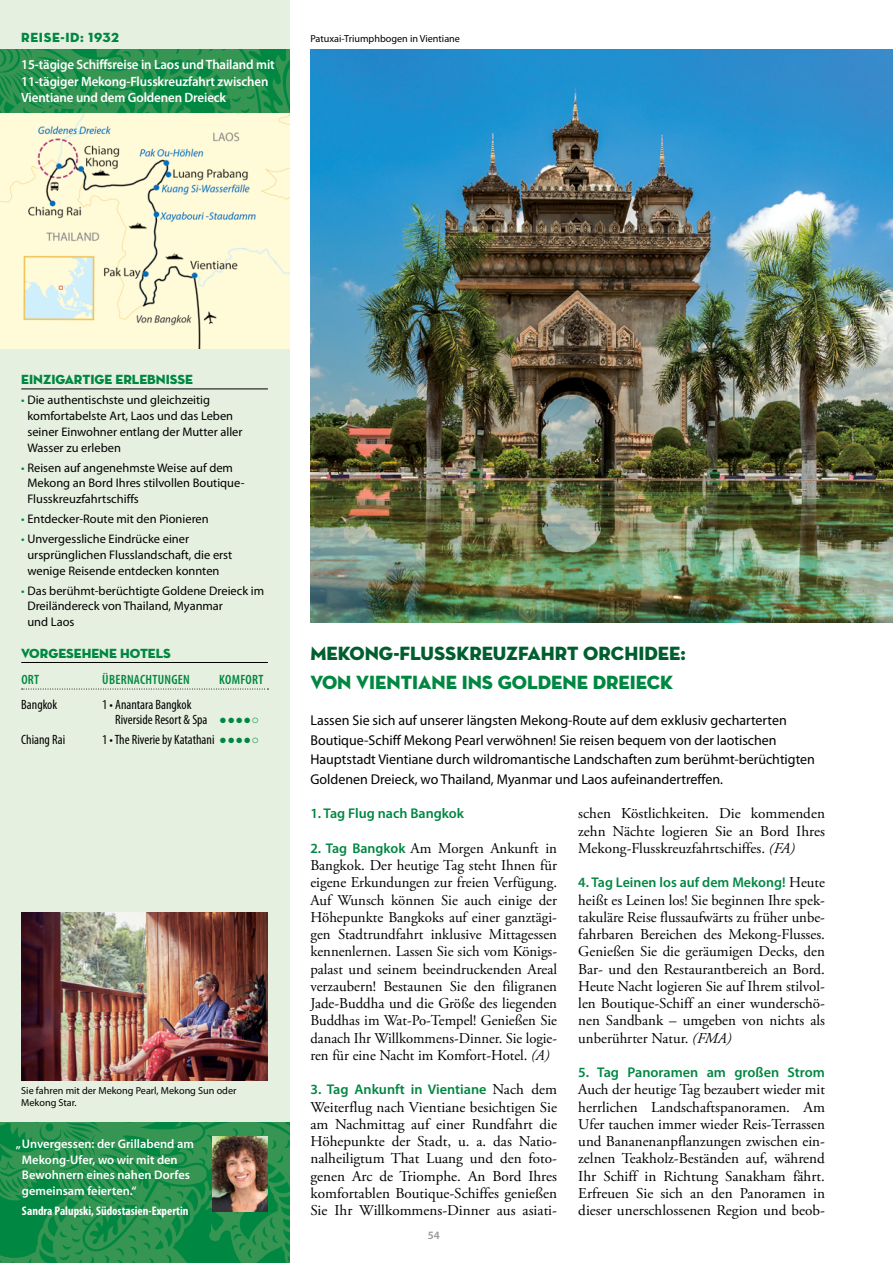
<style>
.page{position:relative;width:893px;height:1263px;background:#fff}
.page>*{position:absolute;margin:0;border:0;box-sizing:border-box;transform-origin:0 0}
.t1{font:19.5px "Neutra Disp Titling";color:#005e2e}
.t2{font:19.5px "Neutra Disp Titling";color:#008741}
.t3{font:15px/17.2px "Adobe Garamond Pro";color:#000;text-align:justify}
.t4{font:14.25px/19.5px "Myriad Pro";color:#000}
.t5{font:600 14.1px "Myriad Pro";color:#008741}
.t6{font:600 13.5px/16.5px "Myriad Pro";letter-spacing:-.01em;color:#fff;scale:.96 1}
.t7{font:condensed 13.5px/15.8px "Myriad Pro";color:#000}
.t8{font:13.5px "Neutra Disp Titling";color:#008741}
.t9{font:600 condensed 13.5px "Myriad Pro";letter-spacing:.02em;color:#008741}
.t10{font:13.5px "Neutra Disp Titling";letter-spacing:.05em;color:#008741}
.t11{font:12.45px/15.8px "Myriad Pro";color:#000}
.t12{font:600 12.45px/15.8px "Myriad Pro";color:#fff}
.t13{font:700 condensed 12.45px "Myriad Pro";color:#fff}
.t14{font:600 11.25px "Myriad Pro";color:#9a9897}
.t15{font:10.2px/12.3px "Myriad Pro";color:#000}
.s1{color:#008741}
.s2{font-family:"Arial";font-stretch:normal;font-size:12.75px;color:#008741}
.s3{font-family:"Myriad Pro";font-weight:600;font-size:14.1px;color:#008741}
.s4{font-style:italic}
.s5{font-family:"Adobe Garamond Pro";font-weight:400;font-size:15px;color:#000}
</style>
<div class="page">
<div style="left:0;top:0;width:289px;height:1263px;background:#e6f0e0"></div>
<img style="left:0;top:49px;width:289px;height:299px">
<hr style="left:21px;top:389px;width:247px;height:1px;background:#000">
<hr style="left:21px;top:662px;width:247px;height:1px;background:#000">
<svg style="left:22px;top:689px;width:246px;height:1px"></svg>
<img style="left:0;top:1123px;width:289px;height:140px">
<img style="left:21px;top:913px;width:247px;height:167px">
<img style="left:310px;top:49px;width:583px;height:574px">
<img style="left:213px;top:1136px;width:55px;height:75px">
<p class="t10" style="left:21px;top:29px;width:99px">REISE-ID: 1932</p>
<p class="t6" style="left:21px;top:57px;width:266px">15-tägige Schiffsreise in Laos und Thailand mit<br>11-tägiger Mekong-Flusskreuzfahrt zwischen<br>Vientiane und dem Goldenen Dreieck</p>
<p class="t15" style="left:310px;top:33px;width:151px">Patuxai-Triumphbogen in Vientiane</p>
<p class="t8" style="left:21px;top:371px;width:173px">EINZIGARTIGE ERLEBNISSE</p>
<p class="t11" style="left:27px;top:393px;width:217px;text-indent:-6px"><span class="s1">•</span> Die authentischste und gleichzeitig komfortabelste Art, Laos und das Leben seiner Einwohner entlang der Mutter aller Wasser zu erleben</p>
<p class="t11" style="left:27px;top:460px;width:219px;text-indent:-6px"><span class="s1">•</span> Reisen auf angenehmste Weise auf dem<br>Mekong an Bord Ihres stilvollen Boutique-<br>Flusskreuzfahrtschiffs</p>
<p class="t11" style="left:21px;top:511px;width:189px"><span class="s1">•</span> Entdecker-Route mit den Pionieren</p>
<p class="t11" style="left:27px;top:531px;width:206px;text-indent:-6px"><span class="s1">•</span> Unvergessliche Eindrücke einer ursprünglichen Flusslandschaft, die erst wenige Reisende entdecken konnten</p>
<p class="t11" style="left:27px;top:583px;width:238px;text-indent:-6px"><span class="s1">•</span> Das berühmt-berüchtigte Goldene Dreieck im<br>Dreiländereck von Thailand, Myanmar<br>und Laos</p>
<p class="t8" style="left:21px;top:645px;width:151px">VORGESEHENE HOTELS</p>
<p class="t9" style="left:21px;top:672px;width:19px">ORT</p>
<p class="t9" style="left:102px;top:672px;width:89px">ÜBERNACHTUNGEN</p>
<p class="t9" style="left:219px;top:672px;width:46px">KOMFORT</p>
<p class="t7" style="left:21px;top:697px;width:37px">Bangkok</p>
<p class="t7" style="left:115px;top:697px;width:146px;text-indent:-13px">1 • Anantara Bangkok<br>Riverside Resort &amp; Spa <span class="s2">●●●●○</span></p>
<p class="t7" style="left:21px;top:732px;width:45px">Chiang Rai</p>
<p class="t7" style="left:102px;top:732px;width:159px">1 • The Riverie by Katathani <span class="s2">●●●●○</span></p>
<p class="t15" style="left:21px;top:1084px;width:217px">Sie fahren mit der Mekong Pearl, Mekong Sun oder<br>Mekong Star.</p>
<p class="t12" style="left:22px;top:1136px;width:173px;text-indent:-6px">„Unvergessen: der Grillabend am<br>Mekong-Ufer, wo wir mit den<br>Bewohnern eines nahen Dorfes gemeinsam feierten.“</p>
<p class="t13" style="left:22px;top:1204px;width:168px">Sandra Palupski, Südostasien-Expertin</p>
<h1 class="t1" style="left:310px;top:641px;width:377px">MEKONG-FLUSSKREUZFAHRT ORCHIDEE:</h1>
<h1 class="t2" style="left:310px;top:670px;width:364px">VON VIENTIANE INS GOLDENE DREIECK</h1>
<p class="t4" style="left:310px;top:711px;width:506px">Lassen Sie sich auf unserer längsten Mekong-Route auf dem exklusiv gecharterten Boutique-Schiff Mekong Pearl verwöhnen! Sie reisen bequem von der laotischen Hauptstadt Vientiane durch wildromantische Landschaften zum berühmt-berüchtigten Goldenen Dreieck, wo Thailand, Myanmar und Laos aufeinandertreffen.</p>
<p class="t5" style="left:310px;top:806px;width:155px">1. Tag Flug nach Bangkok</p>
<p class="t3" style="left:310px;top:840px;width:248px"><span class="s3">2. Tag Bangkok</span> Am Morgen Ankunft in Bangkok. Der heutige Tag steht Ihnen für eigene Erkundungen zur freien Verfügung.<br>Auf Wunsch können Sie auch einige der Höhepunkte Bangkoks auf einer ganztägi&shy;gen Stadtrundfahrt inklusive Mittagessen kennenlernen. Lassen Sie sich vom Königs&shy;palast und seinem beeindruckenden Areal verzaubern! Bestaunen Sie den filigranen Jade-Buddha und die Größe des liegenden Buddhas im Wat-Po-Tempel! Genießen Sie danach Ihr Willkommens-Dinner. Sie logie&shy;ren für eine Nacht im Komfort-Hotel. <span class="s4">(A)</span></p>
<p class="t5" style="left:310px;top:1082px;width:248px">3. Tag Ankunft in Vientiane <span class="s5">Nach dem</span></p>
<p class="t3" style="left:310px;top:1099px;width:248px">Weiterflug nach Vientiane besichtigen Sie am Nachmittag auf einer Rundfahrt die Höhepunkte der Stadt, u. a. das Natio&shy;nalheiligtum That Luang und den foto&shy;genen Arc de Triomphe. An Bord Ihres komfortablen Boutique-Schiffes genießen Sie Ihr Willkommens-Dinner aus asiati-</p>
<p class="t3" style="left:578px;top:805px;width:248px">schen Köstlichkeiten. Die kommenden zehn Nächte logieren Sie an Bord Ihres Mekong-Flusskreuzfahrtschiffes. <span class="s4">(FA)</span></p>
<p class="t5" style="left:578px;top:875px;width:248px">4. Tag Leinen los auf dem Mekong! <span class="s5">Heute</span></p>
<p class="t3" style="left:578px;top:892px;width:248px">heißt es Leinen los! Sie beginnen Ihre spek&shy;takuläre Reise flussaufwärts zu früher unbe&shy;fahrbaren Bereichen des Mekong-Flusses.<br>Genießen Sie die geräumigen Decks, den Bar- und den Restaurantbereich an Bord.<br>Heute Nacht logieren Sie auf Ihrem stilvol&shy;len Boutique-Schiff an einer wunderschö&shy;nen Sandbank – umgeben von nichts als unberührter Natur. <span class="s4">(FMA)</span></p>
<p class="t5" style="left:578px;top:1065px;width:248px">5. Tag Panoramen am großen Strom</p>
<p class="t3" style="left:578px;top:1081px;width:248px">Auch der heutige Tag bezaubert wieder mit herrlichen Landschaftspanoramen. Am Ufer tauchen immer wieder Reis-Terrassen und Bananenanpflanzungen zwischen ein&shy;zelnen Teakholz-Beständen auf, während Ihr Schiff in Richtung Sanakham fährt.<br>Erfreuen Sie sich an den Panoramen in dieser unerschlossenen Region und beob-</p>
<p class="t14" style="left:428px;top:1229px;width:14px">54</p>
</div>
